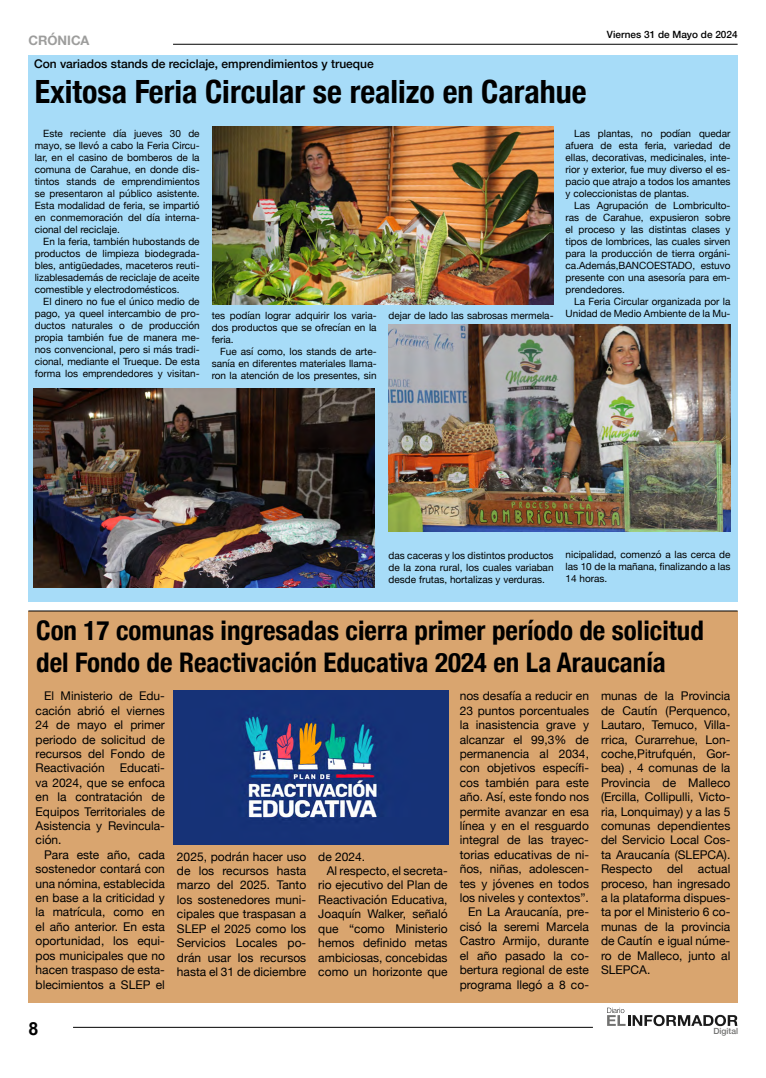
<style>
.page{position:relative;width:766px;height:1078px;background:#fff}
.page>*{position:absolute;margin:0;border:0;box-sizing:border-box;transform-origin:0 0}
.t1{font:700 condensed 32px "Helvetica Neue";color:#000}
.t2{font:700 condensed 27px/32.4px "Helvetica Neue";color:#000}
.t3{font:700 18px "Arial";color:#000}
.t4{font:700 13px "Helvetica Neue";color:#9d9d9c}
.t5{font:12px/14.4px "Helvetica Neue";color:#000;text-align:justify}
.t6{font:500 12px "Helvetica Neue";color:#000}
.t7{font:10px/12px "Helvetica Neue";color:#000;text-align:justify}
.t8{font:500 10px "Helvetica Neue";color:#000}
.t9{font:500 8.5px "Helvetica Neue";color:#717170}
</style>
<div class="page">
<hr style="left:173px;top:44px;width:564px;height:1px;background:#000">
<hr style="left:73px;top:1026px;width:519px;height:1px;background:#000">
<svg style="left:607px;top:1007px;width:130px;height:18px"></svg>
<div style="left:28px;top:55px;width:709px;height:546px;background:#a7dcf8"></div>
<div style="left:28px;top:610px;width:709px;height:392px;background:#d9a56f"></div>
<hr style="left:28px;top:610px;width:709px;height:1px;background:#000">
<img style="left:212px;top:126px;width:341px;height:179px">
<img style="left:388px;top:324px;width:342px;height:207px">
<img style="left:34px;top:388px;width:340px;height:199px">
<img style="left:173px;top:690px;width:275px;height:154px">
<p class="t4" style="left:28px;top:30px;width:63px">CRÓNICA</p>
<p class="t8" style="left:606px;top:27px;width:132px">Viernes 31 de Mayo de 2024</p>
<p class="t6" style="left:34px;top:54px;width:341px">Con variados stands de reciclaje, emprendimientos y trueque</p>
<h1 class="t1" style="left:35px;top:65px;width:553px">Exitosa Feria Circular se realizo en Carahue</h1>
<p class="t7" style="left:35px;top:128px;width:166px;text-indent:8px">Este reciente día jueves 30 de mayo, se llevó a cabo la Feria Circu&shy;lar, en el casino de bomberos de la comuna de Carahue, en donde dis&shy;tintos stands de emprendimientos se presentaron al público asistente.<br>Esta modalidad de feria, se impartió en conmemoración del día interna&shy;cional del reciclaje.</p>
<p class="t7" style="left:35px;top:236px;width:166px;text-indent:8px">En la feria, también hubostands de productos de limpieza biodegrada&shy;bles, antigüedades, maceteros reuti&shy;lizablesademás de reciclaje de aceite comestible y electrodomésticos.</p>
<p class="t7" style="left:35px;top:296px;width:166px;text-indent:8px">El dinero no fue el único medio de pago, ya queel intercambio de pro&shy;ductos naturales o de producción propia también fue de manera me&shy;nos convencional, pero si más tradi&shy;cional, mediante el Trueque. De esta forma los emprendedores y visitan-</p>
<p class="t7" style="left:565px;top:128px;width:166px;text-indent:8px">Las plantas, no podían quedar afuera de esta feria, variedad de ellas, decorativas, medicinales, inte&shy;rior y exterior, fue muy diverso el es&shy;pacio que atrajo a todos los amantes y coleccionistas de plantas.</p>
<p class="t7" style="left:565px;top:200px;width:166px;text-indent:8px">Las Agrupación de Lombriculto&shy;ras de Carahue, expusieron sobre el proceso y las distintas clases y tipos de lombrices, las cuales sirven para la producción de tierra orgáni&shy;ca.Además,BANCOESTADO, estuvo presente con una asesoría para em&shy;prendedores.</p>
<p class="t7" style="left:565px;top:296px;width:166px;text-align:right">La Feria Circular organizada por la<br>Unidad de Medio Ambiente de la Mu-</p>
<p class="t7" style="left:212px;top:310px;width:166px">tes podían lograr adquirir los varia&shy;dos productos que se ofrecían en la feria.</p>
<p class="t7" style="left:212px;top:346px;width:166px;text-indent:8px">Fue así como, los stands de arte&shy;sanía en diferentes materiales llama&shy;ron la atención de los presentes, sin</p>
<p class="t7" style="left:388px;top:310px;width:166px">dejar de lado las sabrosas mermela-</p>
<p class="t7" style="left:388px;top:550px;width:166px">das caceras y los distintos productos de la zona rural, los cuales variaban desde frutas, hortalizas y verduras.</p>
<p class="t7" style="left:565px;top:548px;width:166px">nicipalidad, comenzó a las cerca de las 10 de la mañana, finalizando a las 14 horas.</p>
<h2 class="t2" style="left:36px;top:612px;width:669px">Con 17 comunas ingresadas cierra primer período de solicitud del Fondo de Reactivación Educativa 2024 en La Araucanía</h2>
<p class="t5" style="left:36px;top:689px;width:131px;text-indent:9px">El Ministerio de Edu&shy;cación abrió el viernes 24 de mayo el primer periodo de solicitud de recursos del Fondo de Reactivación Educati&shy;va 2024, que se enfoca en la contratación de Equipos Territoriales de Asistencia y Revincula&shy;ción.</p>
<p class="t5" style="left:36px;top:847px;width:131px;text-indent:9px">Para este año, cada sostenedor contará con una nómina, establecida en base a la criticidad y la matrícula, como en el año anterior. En esta oportunidad, los equi&shy;pos municipales que no hacen traspaso de esta&shy;blecimientos a SLEP el</p>
<p class="t5" style="left:177px;top:849px;width:131px">2025, podrán hacer uso de los recursos hasta marzo del 2025. Tanto los sostenedores muni&shy;cipales que traspasan a SLEP el 2025 como los Servicios Locales po&shy;drán usar los recursos hasta el 31 de diciembre</p>
<p class="t5" style="left:318px;top:849px;width:48px">de 2024.</p>
<p class="t5" style="left:459px;top:689px;width:131px;text-align:right">nos desafía a reducir en<br>23 puntos porcentuales la inasistencia grave y alcanzar el 99,3% de permanencia al 2034, con objetivos específi&shy;cos también para este año. Así, este fondo nos permite avanzar en esa línea y en el resguardo integral de las trayec&shy;torias educativas de ni&shy;ños, niñas, adolescen&shy;tes y jóvenes en todos los niveles y contextos”.<br>En La Araucanía, pre&shy;cisó la seremi Marcela<br>Castro Armijo, durante el año pasado la co&shy;bertura regional de este programa llegó a 8 co-</p>
<p class="t5" style="left:601px;top:689px;width:131px">munas de la Provincia de Cautín (Perquenco, Lautaro, Temuco, Villa&shy;rrica, Curarrehue, Lon&shy;coche,Pitrufquén, Gor&shy;bea) , 4 comunas de la Provincia de Malleco (Ercilla, Collipulli, Victo&shy;ria, Lonquimay) y a las 5 comunas dependientes del Servicio Local Cos&shy;ta Araucanía (SLEPCA).<br>Respecto del actual proceso, han ingresado a la plataforma dispues&shy;ta por el Ministerio 6 co&shy;munas de la provincia de Cautín e igual núme&shy;ro de Malleco, junto al SLEPCA.</p>
<p class="t5" style="left:327px;top:864px;width:122px">Al respecto, el secreta-</p>
<p class="t5" style="left:318px;top:878px;width:131px">rio ejecutivo del Plan de</p>
<p class="t5" style="left:318px;top:892px;width:131px">Reactivación Educativa,</p>
<p class="t5" style="left:318px;top:907px;width:131px">Joaquín Walker, señaló</p>
<p class="t5" style="left:318px;top:921px;width:131px">que “como Ministerio</p>
<p class="t5" style="left:318px;top:936px;width:131px">hemos definido metas</p>
<p class="t5" style="left:318px;top:950px;width:131px">ambiciosas, concebidas</p>
<p class="t5" style="left:318px;top:964px;width:131px">como un horizonte que</p>
<h3 class="t3" style="left:28px;top:1016px;width:12px">8</h3>
<p class="t9" style="left:713px;top:1023px;width:26px">Digital</p>
</div>
